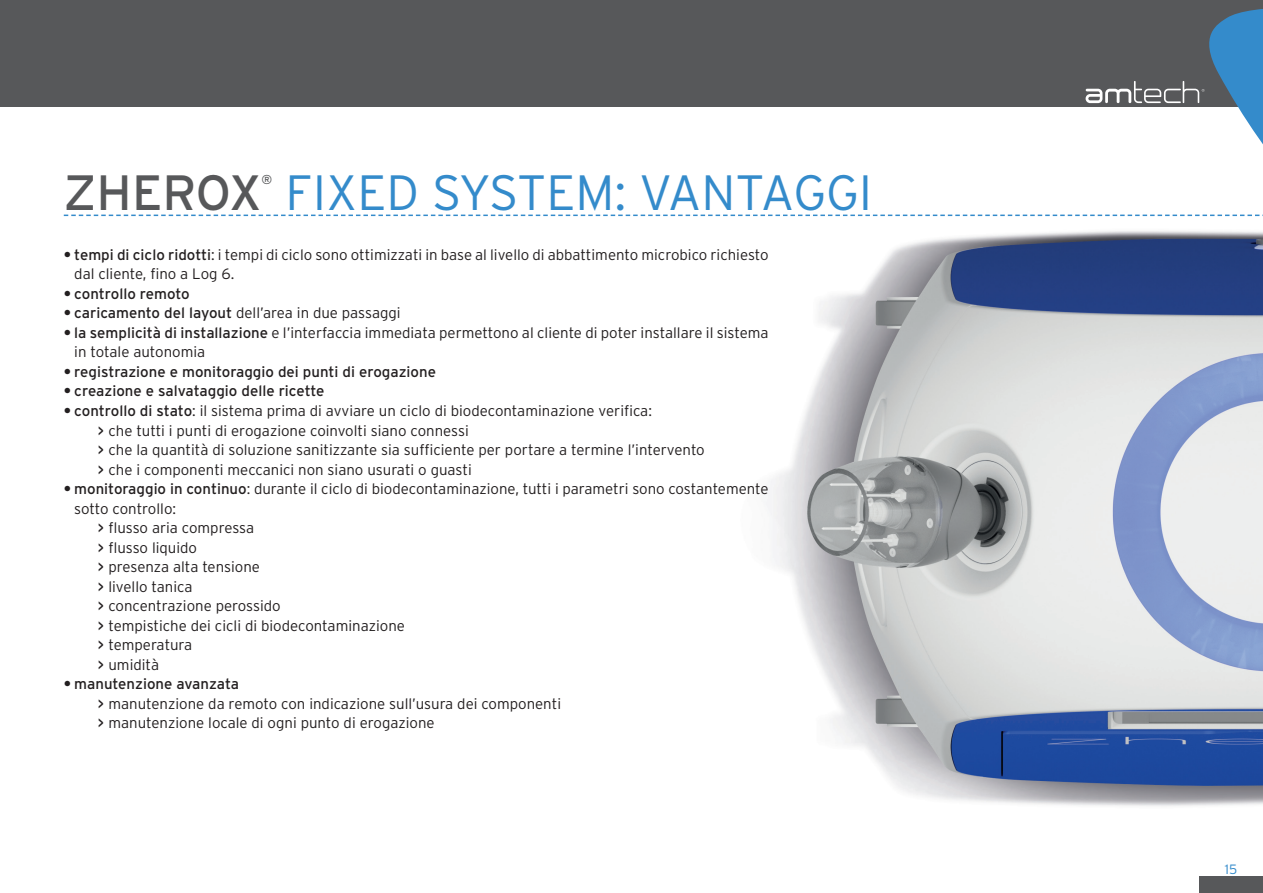
<style>
.page{position:relative;width:1263px;height:893px;background:#fff}
.page>*{position:absolute;margin:0;border:0;box-sizing:border-box;transform-origin:0 0}
._1_titolo_MAIU_filet{font:300 49.5px "Interstate";color:#348bcb}
._1_titolo_MAIU_filet-2{font:49.5px "Interstate";color:#57585a}
.t1{font:300 15px/19.5px "Interstate";color:#231f20}
.t2{font:15px "Interstate";color:#231f20}
.t3{font:300 13.5px "Interstate";color:#348bcb}
._1_titolo_MAIU_filet-3{font:12.9px "Interstate";color:#57585a}
.s1{font-weight:700}
.s2{font-weight:400}
</style>
<div class="page">
<div style="left:0;top:0;width:1263px;height:106px;background:#57585a"></div>
<svg style="left:1085px;top:9px;width:178px;height:135px"></svg>
<div style="left:1199px;top:876px;width:64px;height:17px;background:#57585a"></div>
<img style="left:716px;top:214px;width:547px;height:592px">
<hr style="left:0;top:0;width:1px;height:893px;background:#348bcb">
<svg style="left:64px;top:215px;width:1199px;height:1px"></svg>
<p class="_1_titolo_MAIU_filet-2" style="left:64px;top:162px;width:199px">ZHEROX</p>
<p class="_1_titolo_MAIU_filet-3" style="left:261px;top:172px;width:12px">®</p>
<p class="_1_titolo_MAIU_filet" style="left:286px;top:162px;width:588px">FIXED SYSTEM: VANTAGGI</p>
<p class="t1" style="left:74px;top:245px;width:696px;text-indent:-10px"><span class="s1">•</span> <span class="s2">tempi di ciclo ridotti</span>: i tempi di ciclo sono ottimizzati in base al livello di abbattimento microbico richiesto dal cliente, fino a Log 6.</p>
<p class="t2" style="left:64px;top:285px;width:128px"><span class="s1">•</span> controllo remoto</p>
<p class="t1" style="left:64px;top:303px;width:338px"><span class="s1">•</span> <span class="s2">caricamento del layout</span> dell’area in due passaggi</p>
<p class="t1" style="left:74px;top:323px;width:696px;text-indent:-10px"><span class="s1">•</span> <span class="s2">la semplicità di installazione</span> e l’interfaccia immediata permettono al cliente di poter installare il sistema in totale autonomia</p>
<p class="t2" style="left:64px;top:363px;width:374px"><span class="s1">•</span> registrazione e monitoraggio dei punti di erogazione</p>
<p class="t2" style="left:64px;top:382px;width:262px"><span class="s1">•</span> creazione e salvataggio delle ricette</p>
<p class="t1" style="left:64px;top:401px;width:590px"><span class="s1">•</span> <span class="s2">controllo di stato</span>: il sistema prima di avviare un ciclo di biodecontaminazione verifica:</p>
<p class="t1" style="left:98px;top:420px;width:372px"><span class="s2">&gt;</span> che tutti i punti di erogazione coinvolti siano connessi</p>
<p class="t1" style="left:98px;top:440px;width:608px"><span class="s2">&gt;</span> che la quantità di soluzione sanitizzante sia sufficiente per portare a termine l’intervento</p>
<p class="t1" style="left:98px;top:459px;width:375px"><span class="s2">&gt;</span> che i componenti meccanici non siano usurati o guasti</p>
<p class="t1" style="left:74px;top:479px;width:696px;text-indent:-10px"><span class="s1">•</span> <span class="s2">monitoraggio in continuo</span>: durante il ciclo di biodecontaminazione, tutti i parametri sono costantemente sotto controllo:</p>
<p class="t1" style="left:98px;top:518px;width:158px"><span class="s2">&gt;</span> flusso aria compressa</p>
<p class="t1" style="left:98px;top:537px;width:101px"><span class="s2">&gt;</span> flusso liquido</p>
<p class="t1" style="left:98px;top:557px;width:164px"><span class="s2">&gt;</span> presenza alta tensione</p>
<p class="t1" style="left:98px;top:576px;width:96px"><span class="s2">&gt;</span> livello tanica</p>
<p class="t1" style="left:98px;top:596px;width:184px"><span class="s2">&gt;</span> concentrazione perossido</p>
<p class="t1" style="left:98px;top:615px;width:309px"><span class="s2">&gt;</span> tempistiche dei cicli di biodecontaminazione</p>
<p class="t1" style="left:98px;top:635px;width:96px"><span class="s2">&gt;</span> temperatura</p>
<p class="t1" style="left:98px;top:654px;width:63px"><span class="s2">&gt;</span> umidità</p>
<p class="t2" style="left:64px;top:675px;width:177px"><span class="s1">•</span> manutenzione avanzata</p>
<p class="t1" style="left:98px;top:693px;width:465px"><span class="s2">&gt;</span> manutenzione da remoto con indicazione sull’usura dei componenti</p>
<p class="t1" style="left:98px;top:713px;width:338px"><span class="s2">&gt;</span> manutenzione locale di ogni punto di erogazione</p>
<p class="t3" style="left:1225px;top:861px;width:14px">15</p>
</div>
